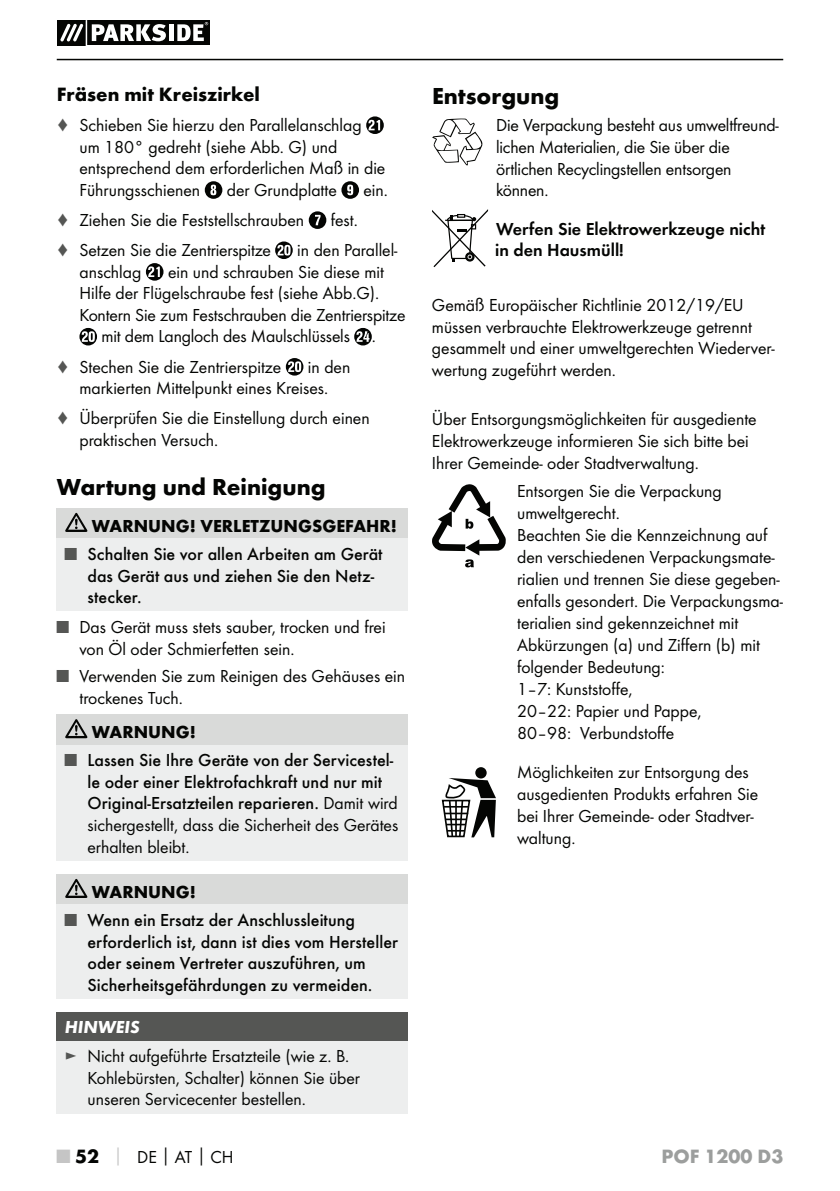
<style>
.page{position:relative;width:840px;height:1191px;background:#fff}
.page>*{position:absolute;margin:0;border:0;box-sizing:border-box;transform-origin:0 0}
.t1{font:700 24px "Futura";color:#040503}
.t2{font:700 20px "Futura";color:#040503}
.t3{font:700 20px "Futura";color:#9c9e9d}
.t4{font:18px/21.6px "Futura Boo";color:#040503}
.t5{font:500 18px/21.6px "Futura";color:#040503}
.t6{font:18px/21.6px "Futura Dem";color:#040503}
.t7{font:700 18px "Futura";color:#040503}
.t8{font:italic 700 18px "Futura";color:#fff}
.s1{color:#555654}
.s2{font-family:"Futura Boo";font-weight:400;color:#555654}
.s3{font-family:"Futura Boo";font-weight:400}
.s4{font-family:"Futura";font-weight:700;font-size:20px;color:#c5c5c5}
.s5{font-family:"Futura";font-weight:700;font-size:20px}
.s6{font-family:"Futura";font-weight:700;color:#c5c5c5}
.s7{font-family:"Futura";font-weight:700}
</style>
<div class="page">
<hr style="left:57px;top:59px;width:725px;height:1px;background:#040503">
<svg style="left:57px;top:21px;width:152px;height:24px"></svg>
<svg style="left:366px;top:116px;width:17px;height:18px"></svg>
<svg style="left:205px;top:181px;width:17px;height:18px"></svg>
<svg style="left:341px;top:181px;width:18px;height:18px"></svg>
<svg style="left:308px;top:211px;width:18px;height:18px"></svg>
<svg style="left:275px;top:241px;width:17px;height:18px"></svg>
<svg style="left:146px;top:263px;width:17px;height:18px"></svg>
<svg style="left:79px;top:328px;width:18px;height:17px"></svg>
<svg style="left:354px;top:328px;width:17px;height:17px"></svg>
<svg style="left:286px;top:358px;width:17px;height:17px"></svg>
<div style="left:57px;top:508px;width:351px;height:30px;background:#d9dad9"></div>
<div style="left:57px;top:538px;width:351px;height:73px;background:#edeeee"></div>
<svg style="left:65px;top:513px;width:22px;height:19px"></svg>
<div style="left:57px;top:714px;width:351px;height:30px;background:#d9dad9"></div>
<div style="left:57px;top:744px;width:351px;height:116px;background:#edeeee"></div>
<svg style="left:65px;top:719px;width:22px;height:19px"></svg>
<div style="left:57px;top:874px;width:351px;height:30px;background:#d9dad9"></div>
<div style="left:57px;top:904px;width:351px;height:94px;background:#edeeee"></div>
<svg style="left:65px;top:879px;width:22px;height:19px"></svg>
<div style="left:57px;top:1012px;width:351px;height:28px;background:#555654"></div>
<div style="left:57px;top:1040px;width:351px;height:73px;background:#edeeee"></div>
<svg style="left:432px;top:118px;width:50px;height:47px"></svg>
<svg style="left:432px;top:484px;width:73px;height:83px"></svg>
<div style="left:475px;top:767px;width:11px;height:11px;background:#040503;border-radius:50%"></div>
<svg style="left:441px;top:778px;width:54px;height:59px"></svg>
<svg style="left:432px;top:209px;width:56px;height:58px"></svg>
<p class="t2" style="left:57px;top:86px;width:204px">Fräsen mit Kreiszirkel</p>
<p class="t4" style="left:79px;top:115px;width:307px;text-indent:-23px"><span class="s1">♦</span> Schieben Sie hierzu den Parallelanschlag um 180° gedreht (siehe Abb. G) und entsprechend dem erforderlichen Maß in die Führungsschienen</p>
<p class="t4" style="left:227px;top:180px;width:111px">der Grundplatte</p>
<p class="t4" style="left:363px;top:180px;width:26px">ein.</p>
<p class="t4" style="left:57px;top:210px;width:249px"><span class="s1">♦</span> Ziehen Sie die Feststellschrauben</p>
<p class="t4" style="left:330px;top:210px;width:29px">fest.</p>
<p class="t4" style="left:57px;top:240px;width:215px"><span class="s1">♦</span> Setzen Sie die Zentrierspitze</p>
<p class="t4" style="left:297px;top:240px;width:102px">in den Parallel-</p>
<p class="t4" style="left:79px;top:262px;width:63px">anschlag</p>
<p class="t4" style="left:168px;top:262px;width:217px">ein und schrauben Sie diese mit</p>
<p class="t4" style="left:79px;top:283px;width:301px">Hilfe der Flügelschraube fest (siehe Abb.G).</p>
<p class="t4" style="left:79px;top:305px;width:327px">Kontern Sie zum Festschrauben die Zentrierspitze</p>
<p class="t4" style="left:101px;top:327px;width:276px">mit dem Langloch des Maulschlüssels .</p>
<p class="t4" style="left:57px;top:357px;width:226px"><span class="s1">♦</span> Stechen Sie die Zentrierspitze</p>
<p class="t4" style="left:79px;top:357px;width:272px;text-indent:228px">in den markierten Mittelpunkt eines Kreises.</p>
<p class="t4" style="left:79px;top:408px;width:291px;text-indent:-23px"><span class="s1">♦</span> Überprüfen Sie die Einstellung durch einen praktischen Versuch.</p>
<h1 class="t1" style="left:57px;top:477px;width:270px">Wartung und Reinigung</h1>
<p class="t7" style="left:92px;top:519px;width:306px">WARNUNG! VERLETZUNGSGEFAHR!</p>
<p class="t5" style="left:87px;top:544px;width:296px;text-indent:-23px"><span class="s2">■</span> Schalten Sie vor allen Arbeiten am Gerät das Gerät aus und ziehen Sie den Netz&shy;stecker.</p>
<p class="t4" style="left:79px;top:617px;width:307px;text-indent:-23px"><span class="s1">■</span> Das Gerät muss stets sauber, trocken und frei von Öl oder Schmierfetten sein.</p>
<p class="t4" style="left:79px;top:666px;width:327px;text-indent:-23px"><span class="s1">■</span> Verwenden Sie zum Reinigen des Gehäuses ein trockenes Tuch.</p>
<p class="t7" style="left:92px;top:725px;width:105px">WARNUNG!</p>
<p class="t5" style="left:87px;top:750px;width:311px;text-indent:-23px"><span class="s2">■</span> Lassen Sie Ihre Geräte von der Servicestel&shy;le oder einer Elektrofachkraft und nur mit<br>Original-Ersatzteilen reparieren. <span class="s3">Damit wird</span></p>
<p class="t4" style="left:87px;top:815px;width:312px">sichergestellt, dass die Sicherheit des Gerätes erhalten bleibt.</p>
<p class="t7" style="left:92px;top:884px;width:105px">WARNUNG!</p>
<p class="t5" style="left:87px;top:910px;width:312px;text-indent:-23px"><span class="s2">■</span> Wenn ein Ersatz der Anschlussleitung erforderlich ist, dann ist dies vom Hersteller oder seinem Vertreter auszuführen, um Sicherheitsgefährdungen zu vermeiden.</p>
<p class="t8" style="left:65px;top:1020px;width:76px">HINWEIS</p>
<p class="t4" style="left:87px;top:1046px;width:274px;text-indent:-23px"><span class="s1">►</span> Nicht aufgeführte Ersatzteile (wie z. B.<br>Kohlebürsten, Schalter) können Sie über unseren Servicecenter bestellen.</p>
<h1 class="t1" style="left:432px;top:87px;width:129px">Entsorgung</h1>
<p class="t4" style="left:496px;top:115px;width:284px">Die Verpackung besteht aus umweltfreund&shy;lichen Materialien, die Sie über die örtlichen Recyclingstellen entsorgen können.</p>
<p class="t6" style="left:495px;top:219px;width:271px">Werfen Sie Elektrowerkzeuge nicht in den Hausmüll!</p>
<p class="t4" style="left:432px;top:295px;width:344px">Gemäß Europäischer Richtlinie 2012/19/EU müssen verbrauchte Elektrowerkzeuge getrennt gesammelt und einer umweltgerechten Wiederver&shy;wertung zugeführt werden.</p>
<p class="t4" style="left:432px;top:409px;width:326px">Über Entsorgungsmöglichkeiten für ausgediente<br>Elektrowerkzeuge informieren Sie sich bitte bei<br>Ihrer Gemeinde- oder Stadtverwaltung.</p>
<p class="t4" style="left:517px;top:481px;width:267px">Entsorgen Sie die Verpackung umweltgerecht.<br>Beachten Sie die Kennzeichnung auf den verschiedenen Verpackungsmate&shy;rialien und trennen Sie diese gegeben&shy;enfalls gesondert. Die Verpackungsma&shy;terialien sind gekennzeichnet mit<br>Abkürzungen (a) und Ziffern (b) mit folgender Bedeutung:<br>1–7: Kunststoffe,<br>20–22: Papier und Pappe,<br>80–98: Verbundstoffe</p>
<p class="t4" style="left:517px;top:762px;width:242px">Möglichkeiten zur Entsorgung des ausgedienten Produkts erfahren Sie bei Ihrer Gemeinde- oder Stadtver&shy;waltung.</p>
<p class="t4" style="left:57px;top:1146px;width:178px"><span class="s4">■</span> <span class="s5">52</span> <span class="s6">│</span> DE<span class="s7">│</span>AT<span class="s7">│</span>CH</p>
<p class="t3" style="left:661px;top:1148px;width:123px">POF 1200 D3</p>
</div>
